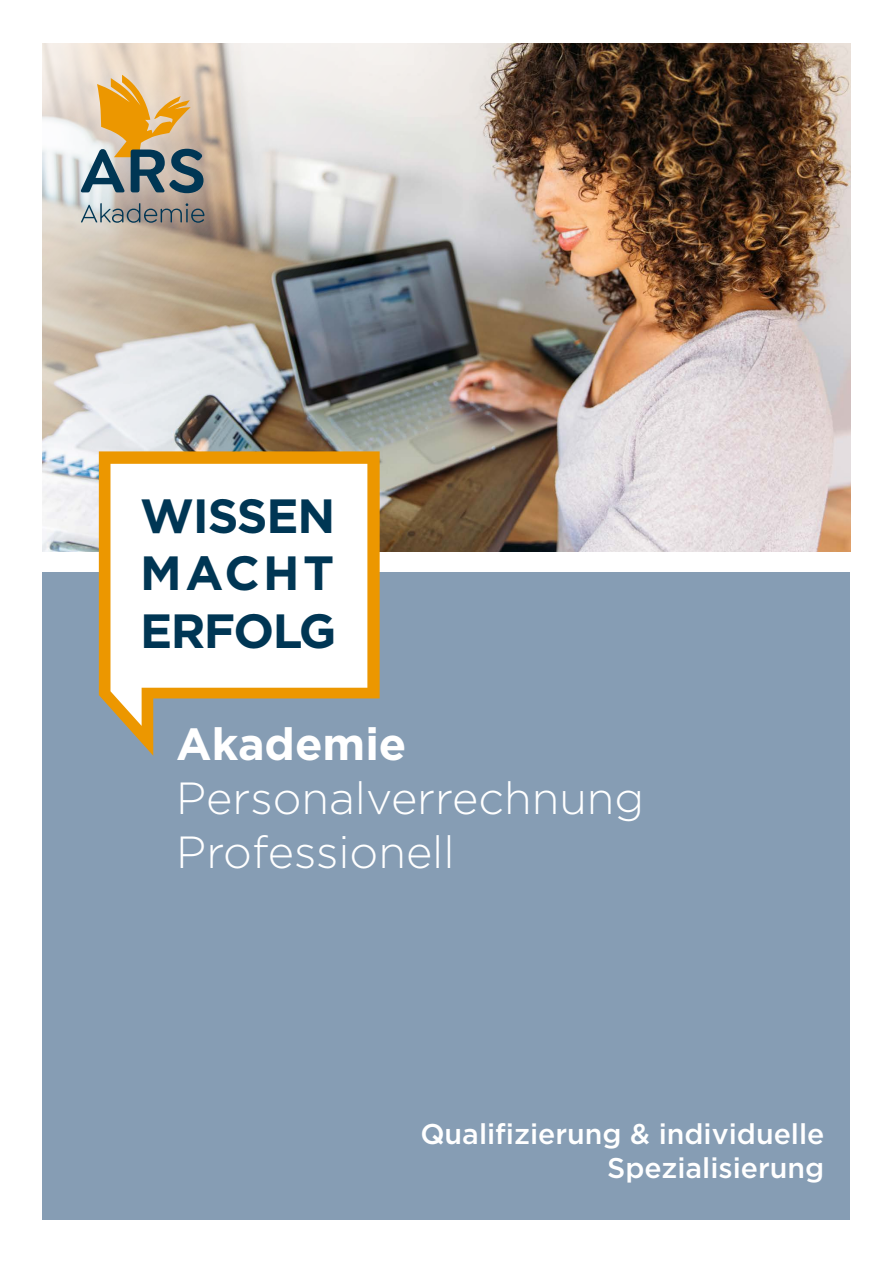
<style>
.page{position:relative;width:893px;height:1263px;background:#fff}
.page>*{position:absolute;margin:0;border:0;box-sizing:border-box;transform-origin:0 0}
.t1{font:700 48px/57.6px "Gotham";letter-spacing:-.025em;color:#003654;text-align:justify}
.t2{font:300 45px/54px "Gotham";color:#fff}
.t3{font:700 45px "Gotham";color:#fff}
.t4{font:500 28.5px/34.2px "Gotham";color:#fff;text-align:right}
</style>
<div class="page">
<div style="left:43px;top:572px;width:807px;height:648px;background:#869db4"></div>
<img style="left:43px;top:43px;width:807px;height:509px">
<svg style="left:99px;top:451px;width:281px;height:305px;fill:#fff"></svg>
<div style="left:53px;top:48px;width:180px;height:205px;background:#fff;opacity:.75"></div>
<svg style="left:81px;top:203px;width:123px;height:20px"></svg>
<svg style="left:80px;top:75px;width:123px;height:118px"></svg>
<h1 class="t1" style="left:140px;top:487px;width:198px">WISSEN MACHT ERFOLG</h1>
<h2 class="t3" style="left:176px;top:714px;width:232px">Akademie</h2>
<h2 class="t2" style="left:176px;top:770px;width:469px">Personalverrechnung<br>Professionell</h2>
<p class="t4" style="left:420px;top:1116px;width:406px">Qualifizierung &amp; individuelle<br>Spezialisierung</p>
</div>
